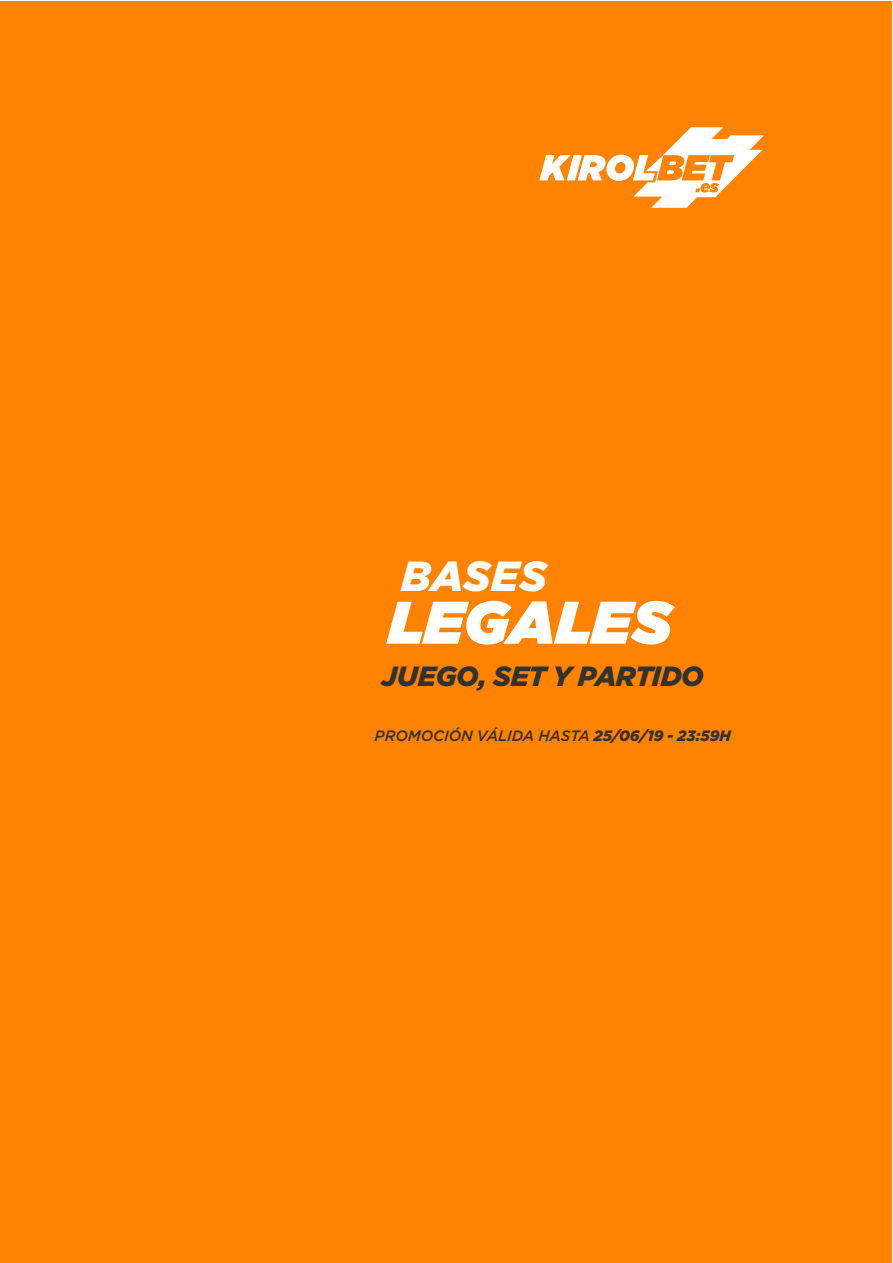
<style>
.page{position:relative;width:893px;height:1263px;background:#fff}
.page>*{position:absolute;margin:0;border:0;box-sizing:border-box;transform-origin:0 0}
.t1{font:italic 900 60px "Gotham";letter-spacing:-.005em;color:#fff}
.t2{font:italic 900 42px "Gotham";letter-spacing:.005em;color:#fff}
.t3{font:italic 900 27.75px "Gotham";letter-spacing:-.025em;color:#333232}
.t4{font:italic 500 15px "Gotham";letter-spacing:-.01em;color:#333232}
.s1{font-weight:900}
</style>
<div class="page">
<div style="left:1px;top:1px;width:891px;height:1261px;background:#ff8300"></div>
<svg style="left:539px;top:127px;width:225px;height:81px"></svg>
<h2 class="t2" style="left:401px;top:547px;width:147px">BASES</h2>
<h1 class="t1" style="left:388px;top:579px;width:285px">LEGALES</h1>
<h3 class="t3" style="left:382px;top:657px;width:324px">JUEGO, SET Y PARTIDO</h3>
<p class="t4" style="left:375px;top:726px;width:358px">PROMOCIÓN VÁLIDA HASTA <span class="s1">25/06/19 - 23:59H</span></p>
</div>
